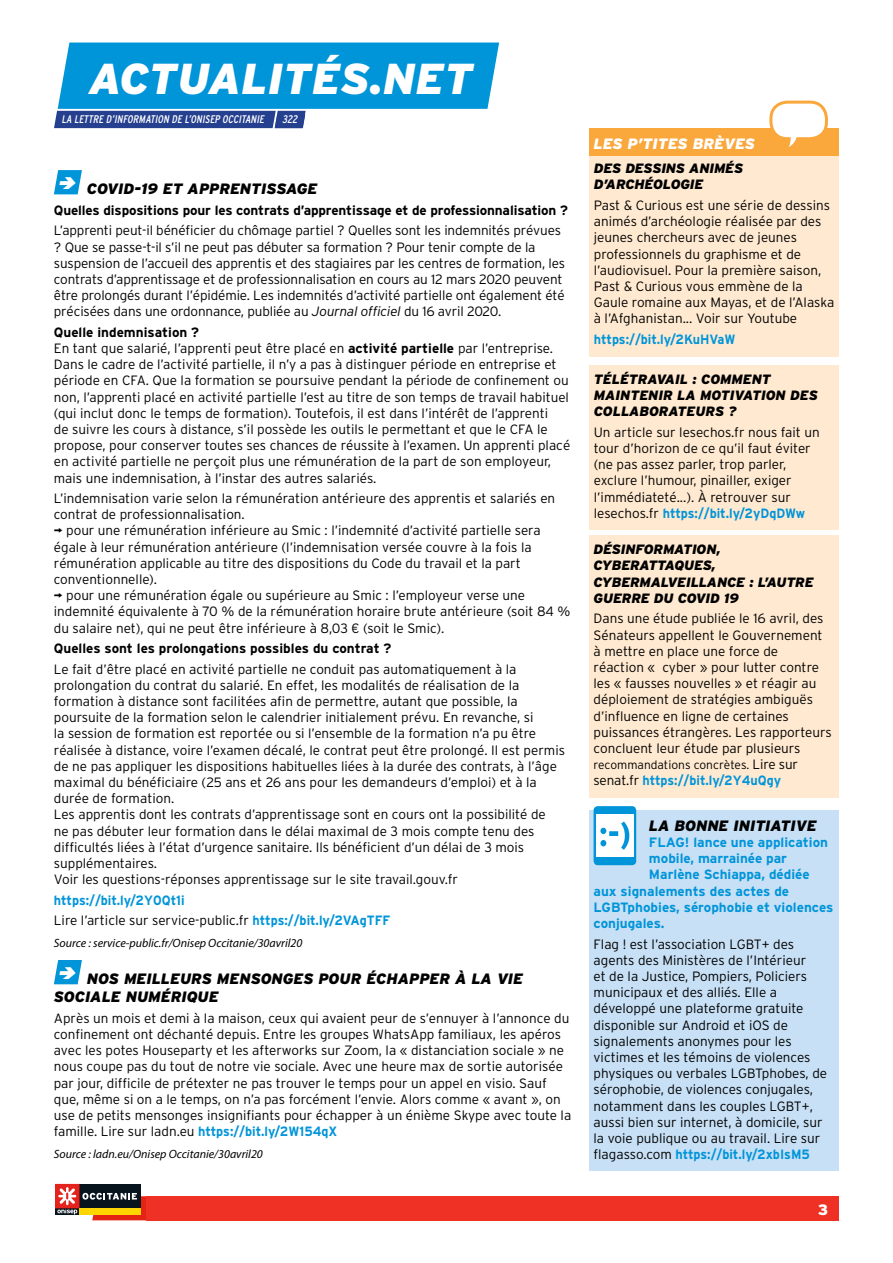
<style>
.page{position:relative;width:893px;height:1263px;background:#fff}
.page>*{position:absolute;margin:0;border:0;box-sizing:border-box;transform-origin:0 0}
.t1{font:italic 900 43.2px "Interstate";color:#fff}
.t2{font:italic 900 15px/18px "Interstate";color:#000}
.t3{font:italic 900 15px "Interstate";color:#fff}
.t4{font:900 15px "Interstate";color:#fff}
.t5{font:300 13.5px/16.2px "Interstate";color:#000}
.t6{font:italic 900 13.5px/16.2px "Interstate";letter-spacing:-.01em;color:#000}
.t7{font:700 13.5px "Interstate";color:#0094d9}
.t8{font:700 13.5px/20.4px "Interstate";color:#0094d9;scale:.93 1}
.t9{font:700 13.5px "Interstate";letter-spacing:-.01em;color:#000}
.t10{font:italic 12px "Myriad Pro";color:#000}
.t11{font:300 12px "Interstate";color:#000}
.t12{font:italic condensed 11.1px "Interstate";color:#fff}
.s1{font-style:italic}
.s2{font-weight:700}
.s3{font-weight:300;color:#000}
.s4{font-weight:700;color:#0094d9}
.s5{font-size:13.5px}
</style>
<div class="page">
<div style="left:55px;top:1208px;width:24px;height:6px;background:#07131d"></div>
<div style="left:79px;top:1184px;width:61px;height:24px;background:#07131d"></div>
<div style="left:55px;top:1184px;width:24px;height:24px;background:#e3231c"></div>
<svg style="left:57px;top:1187px;width:89px;height:33px"></svg>
<div style="left:146px;top:1196px;width:693px;height:24px;background:#ee3124"></div>
<svg style="left:54px;top:43px;width:445px;height:85px;background:#2799d5"></svg>
<div style="left:589px;top:128px;width:250px;height:29px;background:#faa73b"></div>
<div style="left:589px;top:157px;width:250px;height:200px;background:#ffead1"></div>
<div style="left:590px;top:365px;width:249px;height:164px;background:#ffead1"></div>
<div style="left:589px;top:535px;width:250px;height:262px;background:#ffead1"></div>
<div style="left:589px;top:810px;width:250px;height:361px;background:#c7e0f5"></div>
<svg style="left:769px;top:100px;width:59px;height:47px"></svg>
<div style="left:594px;top:806px;width:42px;height:59px;background:#0094d9;border-radius:4px"></div>
<div style="left:596px;top:814px;width:38px;height:43px;background:#fff"></div>
<svg style="left:600px;top:821px;width:29px;height:29px"></svg>
<svg style="left:54px;top:170px;width:28px;height:24px"></svg>
<svg style="left:54px;top:960px;width:28px;height:24px"></svg>
<h1 class="t1" style="left:89px;top:53px;width:386px">ACTUALITÉS.NET</h1>
<p class="t12" style="left:62px;top:113px;width:183px">LA LETTRE D’INFORMATION DE L’ONISEP OCCITANIE</p>
<p class="t12" style="left:282px;top:113px;width:19px">322</p>
<p class="t2" style="left:87px;top:180px;width:232px">COVID-19 ET APPRENTISSAGE</p>
<p class="t9" style="left:54px;top:202px;width:516px">Quelles dispositions pour les contrats d’apprentissage et de professionnalisation ?</p>
<p class="t5" style="left:54px;top:222px;width:513px">L’apprenti peut-il bénéficier du chômage partiel ? Quelles sont les indemnités prévues ? Que se passe-t-il s’il ne peut pas débuter sa formation ? Pour tenir compte de la suspension de l’accueil des apprentis et des stagiaires par les centres de formation, les contrats d’apprentissage et de professionnalisation en cours au 12 mars 2020 peuvent être prolongés durant l’épidémie. Les indemnités d’activité partielle ont également été précisées dans une ordonnance, publiée au <span class="s1">Journal officiel</span> du 16 avril 2020.</p>
<p class="t5" style="left:54px;top:324px;width:518px"><span class="s2">Quelle indemnisation ?<br></span>En tant que salarié, l’apprenti peut être placé en <span class="s2">activité partielle</span> par l’entreprise.<br>Dans le cadre de l’activité partielle, il n’y a pas à distinguer période en entreprise et période en CFA. Que la formation se poursuive pendant la période de confinement ou non, l’apprenti placé en activité partielle l’est au titre de son temps de travail habituel (qui inclut donc le temps de formation). Toutefois, il est dans l’intérêt de l’apprenti<br>de suivre les cours à distance, s’il possède les outils le permettant et que le CFA le propose, pour conserver toutes ses chances de réussite à l’examen. Un apprenti placé en activité partielle ne perçoit plus une rémunération de la part de son employeur, mais une indemnisation, à l’instar des autres salariés.</p>
<p class="t5" style="left:54px;top:490px;width:518px">L’indemnisation varie selon la rémunération antérieure des apprentis et salariés en contrat de professionnalisation.<br><span class="s2">¬</span> pour une rémunération inférieure au Smic : l’indemnité d’activité partielle sera égale à leur rémunération antérieure (l’indemnisation versée couvre à la fois la rémunération applicable au titre des dispositions du Code du travail et la part conventionnelle).<br><span class="s2">¬</span> pour une rémunération égale ou supérieure au Smic : l’employeur verse une indemnité équivalente à 70 % de la rémunération horaire brute antérieure (soit 84 % du salaire net), qui ne peut être inférieure à 8,03 € (soit le Smic).</p>
<p class="t9" style="left:54px;top:640px;width:339px">Quelles sont les prolongations possibles du contrat ?</p>
<p class="t5" style="left:54px;top:661px;width:513px">Le fait d’être placé en activité partielle ne conduit pas automatiquement à la prolongation du contrat du salarié. En effet, les modalités de réalisation de la formation à distance sont facilitées afin de permettre, autant que possible, la poursuite de la formation selon le calendrier initialement prévu. En revanche, si<br>la session de formation est reportée ou si l’ensemble de la formation n’a pu être réalisée à distance, voire l’examen décalé, le contrat peut être prolongé. Il est permis de ne pas appliquer les dispositions habituelles liées à la durée des contrats, à l’âge maximal du bénéficiaire (25 ans et 26 ans pour les demandeurs d’emploi) et à la durée de formation.<br>Les apprentis dont les contrats d’apprentissage sont en cours ont la possibilité de<br>ne pas débuter leur formation dans le délai maximal de 3 mois compte tenu des difficultés liées à l’état d’urgence sanitaire. Ils bénéficient d’un délai de 3 mois supplémentaires.<br>Voir les questions-réponses apprentissage sur le site travail.gouv.fr</p>
<p class="t8" style="left:54px;top:889px;width:363px">https://bit.ly/2Y0Qt1i<br><span class="s3">Lire l’article sur service-public.fr</span> https://bit.ly/2VAgTFF</p>
<p class="t10" style="left:54px;top:936px;width:250px">Source : service-public.fr/Onisep Occitanie/30avril20</p>
<p class="t2" style="left:54px;top:970px;width:471px;text-indent:33px">NOS MEILLEURS MENSONGES POUR ÉCHAPPER À LA VIE<br>SOCIALE NUMÉRIQUE</p>
<p class="t5" style="left:54px;top:1010px;width:519px">Après un mois et demi à la maison, ceux qui avaient peur de s’ennuyer à l’annonce du confinement ont déchanté depuis. Entre les groupes WhatsApp familiaux, les apéros avec les potes Houseparty et les afterworks sur Zoom, la « distanciation sociale » ne nous coupe pas du tout de notre vie sociale. Avec une heure max de sortie autorisée par jour, difficile de prétexter ne pas trouver le temps pour un appel en visio. Sauf que, même si on a le temps, on n’a pas forcément l’envie. Alors comme « avant », on use de petits mensonges insignifiants pour échapper à un énième Skype avec toute la famille. Lire sur ladn.eu <span class="s4">https://bit.ly/2W154qX</span></p>
<p class="t10" style="left:54px;top:1147px;width:211px">Source : ladn.eu/Onisep Occitanie/30avril20</p>
<p class="t3" style="left:594px;top:134px;width:163px">LES P’TITES BRÈVES</p>
<p class="t6" style="left:594px;top:160px;width:151px">DES DESSINS ANIMÉS<br>D’ARCHÉOLOGIE</p>
<p class="t5" style="left:594px;top:197px;width:242px">Past &amp; Curious est une série de dessins animés d’archéologie réalisée par des jeunes chercheurs avec de jeunes professionnels du graphisme et de l’audiovisuel. Pour la première saison, Past &amp; Curious vous emmène de la Gaule romaine aux Mayas, et de l’Alaska à l’Afghanistan... Voir sur Youtube</p>
<p class="t8" style="left:594px;top:329px;width:154px">https://bit.ly/2KuHVaW</p>
<p class="t6" style="left:594px;top:371px;width:225px">TÉLÉTRAVAIL : COMMENT<br>MAINTENIR LA MOTIVATION DES<br>COLLABORATEURS ?</p>
<p class="t5" style="left:594px;top:424px;width:227px">Un article sur lesechos.fr nous fait un tour d’horizon de ce qu’il faut éviter (ne pas assez parler, trop parler, exclure l’humour, pinailler, exiger l’immédiateté...). À retrouver sur lesechos.fr <span class="s4">https://bit.ly/2yDqDWw</span></p>
<p class="t6" style="left:594px;top:541px;width:222px">DÉSINFORMATION,<br>CYBERATTAQUES,<br>CYBERMALVEILLANCE : L’AUTRE<br>GUERRE DU COVID 19</p>
<p class="t5" style="left:594px;top:610px;width:240px">Dans une étude publiée le 16 avril, des sénateurs appellent le Gouvernement à mettre en place une force de réaction « cyber » pour lutter contre les « fausses nouvelles » et réagir au déploiement de stratégies ambiguës d’influence en ligne de certaines puissances étrangères. Les rapporteurs concluent leur étude par plusieurs</p>
<p class="t11" style="left:594px;top:758px;width:206px">recommandations concrètes. <span class="s5">Lire sur</span></p>
<p class="t8" style="left:594px;top:770px;width:203px"><span class="s3">senat.fr</span> https://bit.ly/2Y4uQgy</p>
<p class="t2" style="left:649px;top:816px;width:169px">LA BONNE INITIATIVE</p>
<p class="t7" style="left:649px;top:834px;width:181px">FLAG! lance une application</p>
<p class="t7" style="left:649px;top:850px;width:140px">mobile, marrainée par</p>
<p class="t7" style="left:649px;top:866px;width:162px">Marlène Schiappa, dédiée</p>
<p class="t7" style="left:594px;top:883px;width:197px">aux signalements des actes de</p>
<p class="t7" style="left:594px;top:899px;width:241px">LGBTphobies, sérophobie et violences</p>
<p class="t7" style="left:594px;top:915px;width:72px">conjugales.</p>
<p class="t5" style="left:594px;top:935px;width:235px">Flag ! est l’association LGBT+ des agents des Ministères de l’Intérieur<br>et de la Justice, Pompiers, Policiers municipaux et des alliés. Elle a développé une plateforme gratuite disponible sur Android et iOS de signalements anonymes pour les victimes et les témoins de violences physiques ou verbales LGBTphobes, de sérophobie, de violences conjugales, notamment dans les couples LGBT+, aussi bien sur internet, à domicile, sur la voie publique ou au travail. Lire sur flagasso.com <span class="s4">https://bit.ly/2xbIsM5</span></p>
<p class="t4" style="left:818px;top:1200px;width:12px">3</p>
</div>
